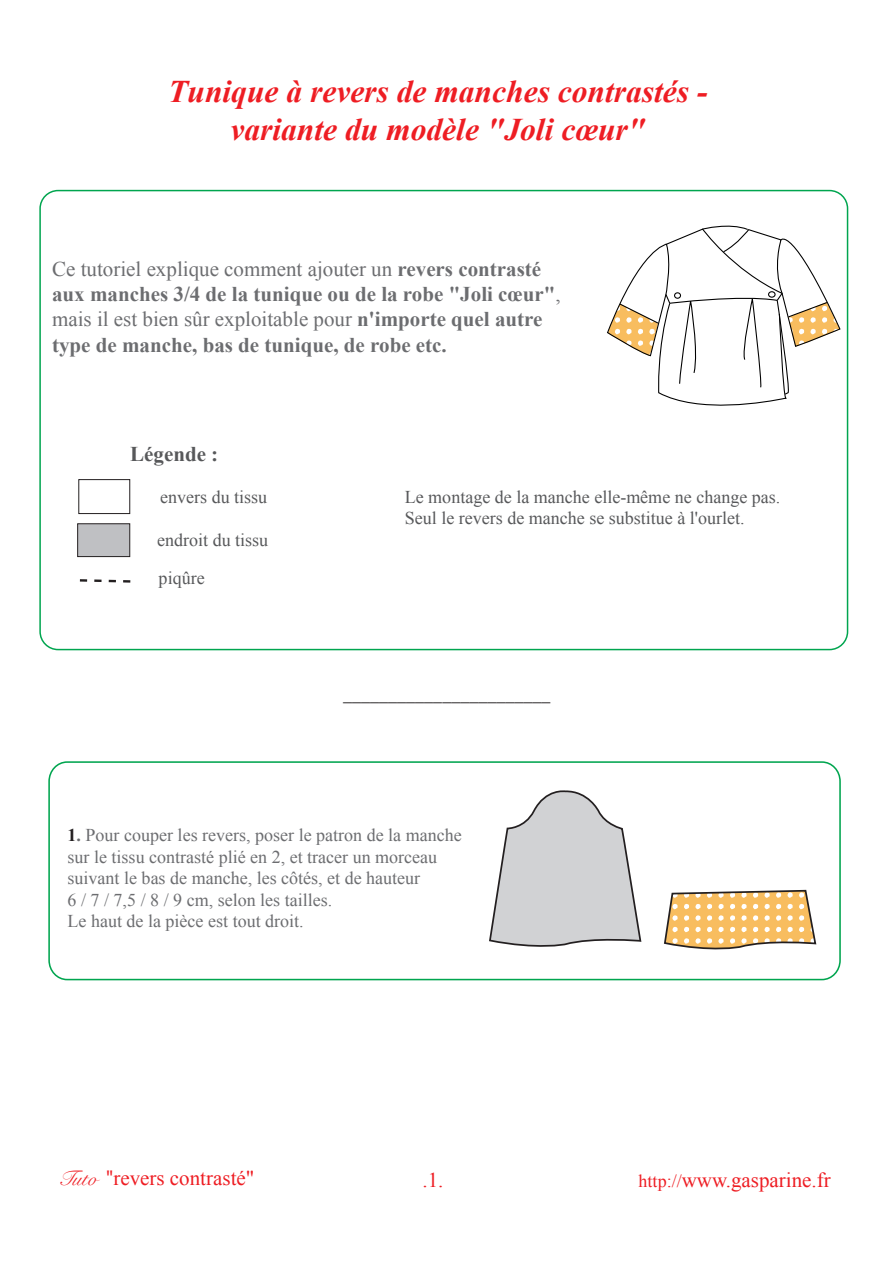
<style>
.page{position:relative;width:893px;height:1263px;background:#fff}
.page>*{position:absolute;margin:0;border:0;box-sizing:border-box;transform-origin:0 0}
.t1{font:italic 700 31.5px/37.8px "Times New Roman";color:#ee1d23;text-align:center}
.t2{font:700 21px/25.2px "Times New Roman";color:#6c6d70}
.t3{font:21px "Times New Roman";color:#ee1d23}
.t4{font:700 21px "Times New Roman";color:#57585a}
.t5{font:18px/21.6px "Times New Roman";color:#6c6d70}
.t6{font:18px/37.5px "Times New Roman";color:#57585a}
.t7{font:18px "Myriad Pro";color:#231f20}
.s1{font-weight:400}
.s2{font-weight:700;color:#231f20}
.s3{font-weight:700}
.s4{font-family:"Snell Roundhand"}
.s5{font-family:"Myriad Pro"}
.s6{font-size:18px}
</style>
<div class="page">
<svg style="left:607px;top:225px;width:234px;height:181px"></svg>
<svg style="left:489px;top:790px;width:153px;height:157px"></svg>
<svg style="left:664px;top:889px;width:153px;height:61px"></svg>
<div style="left:48px;top:761px;width:792px;height:219px;border:2px solid #00a54f;border-radius:19px"></div>
<div style="left:78px;top:479px;width:52px;height:35px;background:#fff;border:1px solid #231f20"></div>
<div style="left:77px;top:523px;width:53px;height:34px;background:#bfc0c3;border:1px solid #231f20"></div>
<svg style="left:79px;top:579px;width:52px;height:4px"></svg>
<h1 class="t1" style="left:168px;top:72px;width:540px">Tunique à revers de manches contrastés - variante du modèle "Joli cœur"</h1>
<p class="t2" style="left:52px;top:256px;width:510px"><span class="s1">Ce tutoriel explique comment ajouter un</span> revers contrasté aux manches 3/4 de la tunique ou de la robe "Joli cœur"<span class="s1">, mais il est bien sûr exploitable pour</span> n'importe quel autre type de manche, bas de tunique, de robe etc.</p>
<p class="t4" style="left:130px;top:439px;width:90px">Légende :</p>
<p class="t6" style="left:160px;top:478px;width:108px">envers du tissu</p>
<p class="t6" style="left:157px;top:521px;width:113px">endroit du tissu piqûre</p>
<p class="t6" style="left:405px;top:485px;width:377px;line-height:21.6px">Le montage de la manche elle-même ne change pas.<br>Seul le revers de manche se substitue à l'ourlet.</p>
<p class="t7" style="left:343px;top:683px;width:209px">_______________________</p>
<p class="t5" style="left:68px;top:824px;width:395px"><span class="s2">1</span><span class="s3">.</span> Pour couper les revers, poser le patron de la manche sur le tissu contrasté plié en 2, et tracer un morceau suivant le bas de manche, les côtés, et de hauteur<br>6 / 7 / 7,5 / 8 / 9 cm, selon les tailles.<br>Le haut de la pièce est tout droit.</p>
<p class="t3" style="left:58px;top:1164px;width:198px"><span class="s4">Tuto</span> <span class="s5">"</span>revers contrasté"</p>
<p class="t3" style="left:422px;top:1166px;width:22px">.1.</p>
<p class="t3" style="left:638px;top:1166px;width:194px"><span class="s6">http://</span>www.gasparine.fr</p>
</div>
